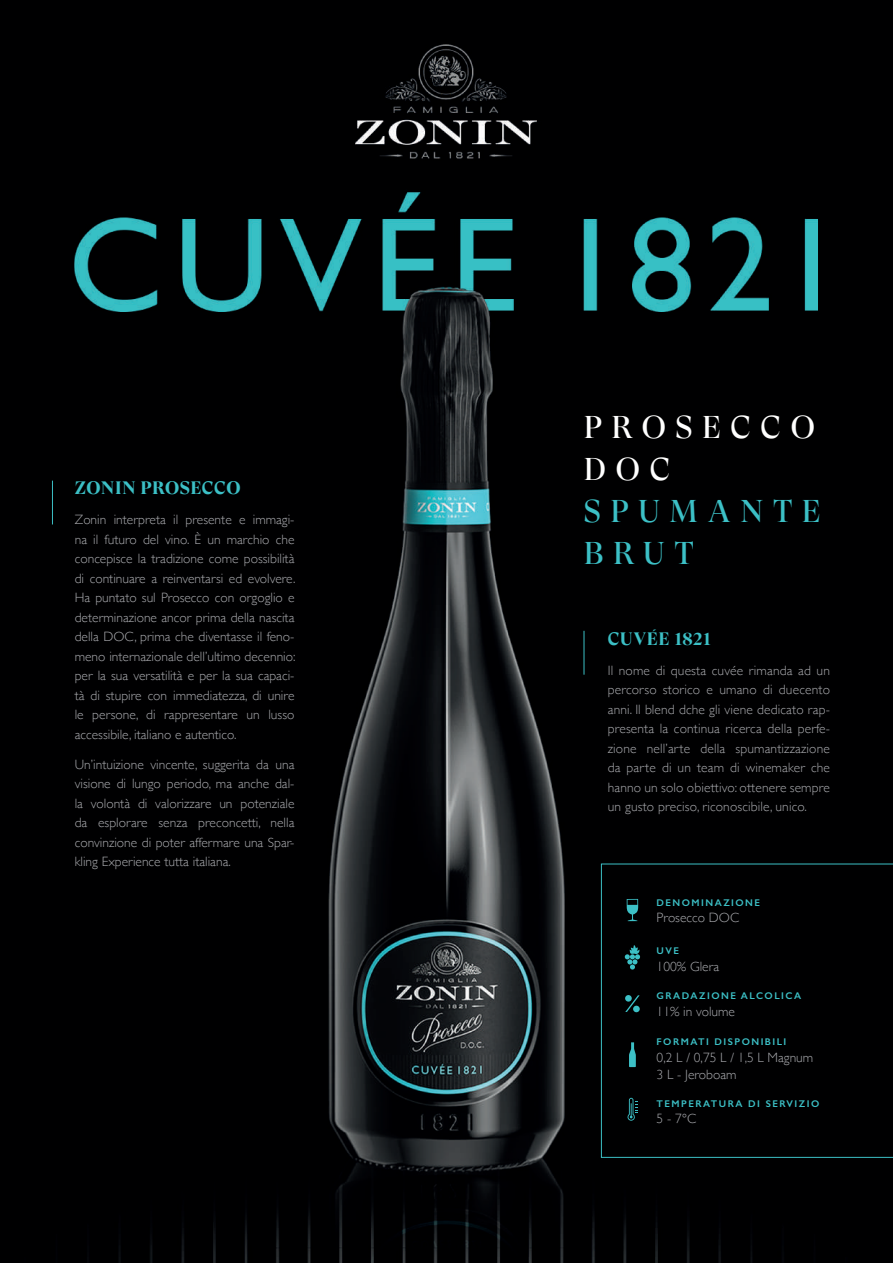
<style>
.page{position:relative;width:893px;height:1263px;background:#fff}
.page>*{position:absolute;margin:0;border:0;box-sizing:border-box;transform-origin:0 0}
.t1{font:31.5px/42px "GT Super Display";letter-spacing:.31em;color:#3cc0c6}
.t2{font:31.5px/42px "GT Super Display";letter-spacing:.305em;color:#fff}
.t3{font:700 18px "GT Super Display";letter-spacing:.03em;color:#3cc0c6}
.t4{font:300 13.5px/19.5px "Gill Sans";color:#a8a9ad;text-align:justify}
.t5{font:600 9.75px "Gill Sans";letter-spacing:.15em;color:#3cc0c6}
</style>
<div class="page">
<img style="left:0;top:0;width:893px;height:1263px">
<div style="left:601px;top:864px;width:292px;height:294px;background:#000001"></div>
<svg style="left:627px;top:899px;width:11px;height:22px"></svg>
<svg style="left:625px;top:945px;width:15px;height:24px"></svg>
<svg style="left:627px;top:1098px;width:10px;height:23px"></svg>
<svg style="left:625px;top:995px;width:15px;height:17px"></svg>
<div style="left:625px;top:995px;width:7px;height:7px;background:#3cc0c6;border-radius:50%"></div>
<svg style="left:629px;top:1042px;width:7px;height:25px"></svg>
<hr style="left:584px;top:631px;width:1px;height:44px;background:#3cc0c6">
<hr style="left:52px;top:481px;width:1px;height:43px;background:#3cc0c6">
<h2 class="t3" style="left:75px;top:478px;width:167px">ZONIN PROSECCO</h2>
<p class="t4" style="left:75px;top:509px;width:222px">Zonin interpreta il presente e immagi&shy;na il futuro del vino. È un marchio che concepisce la tradizione come possibilità di continuare a reinventarsi ed evolvere.<br>Ha puntato sul Prosecco con orgoglio e determinazione ancor prima della nascita della DOC, prima che diventasse il feno&shy;meno internazionale dell’ultimo decennio: per la sua versatilità e per la sua capaci&shy;tà di stupire con immediatezza, di unire le persone, di rappresentare un lusso accessibile, italiano e autentico.</p>
<p class="t4" style="left:75px;top:754px;width:221px">Un’intuizione vincente, suggerita da una visione di lungo periodo, ma anche dal&shy;la volontà di valorizzare un potenziale da esplorare senza preconcetti, nella convinzione di poter affermare una Spar&shy;kling Experience tutta italiana.</p>
<h1 class="t2" style="left:584px;top:407px;width:233px">PROSECCO<br>DOC</h1>
<h1 class="t1" style="left:584px;top:491px;width:239px">SPUMANTE<br>BRUT</h1>
<h2 class="t3" style="left:608px;top:629px;width:105px">CUVÉE 1821</h2>
<p class="t4" style="left:608px;top:660px;width:224px">Il nome di questa cuvée rimanda ad un percorso storico e umano di duecento anni. Il blend dche gli viene dedicato rap&shy;presenta la continua ricerca della perfe&shy;zione nell’arte della spumantizzazione da parte di un team di winemaker che hanno un solo obiettivo: ottenere sempre un gusto preciso, riconoscibile, unico.</p>
<p class="t5" style="left:657px;top:896px;width:105px">DENOMINAZIONE</p>
<p class="t4" style="left:657px;top:907px;width:84px">Prosecco DOC</p>
<p class="t5" style="left:657px;top:945px;width:24px">UVE</p>
<p class="t4" style="left:657px;top:956px;width:64px">100% Glera</p>
<p class="t5" style="left:657px;top:990px;width:146px">GRADAZIONE ALCOLICA</p>
<p class="t4" style="left:657px;top:1001px;width:80px">11% in volume</p>
<p class="t5" style="left:657px;top:1036px;width:131px">FORMATI DISPONIBILI</p>
<p class="t4" style="left:657px;top:1048px;width:158px;line-height:16.6px">0,2 L / 0,75 L / 1,5 L Magnum<br>3 L - Jeroboam</p>
<p class="t5" style="left:657px;top:1098px;width:164px">TEMPERATURA DI SERVIZIO</p>
<p class="t4" style="left:657px;top:1109px;width:41px">5 - 7°C</p>
</div>
